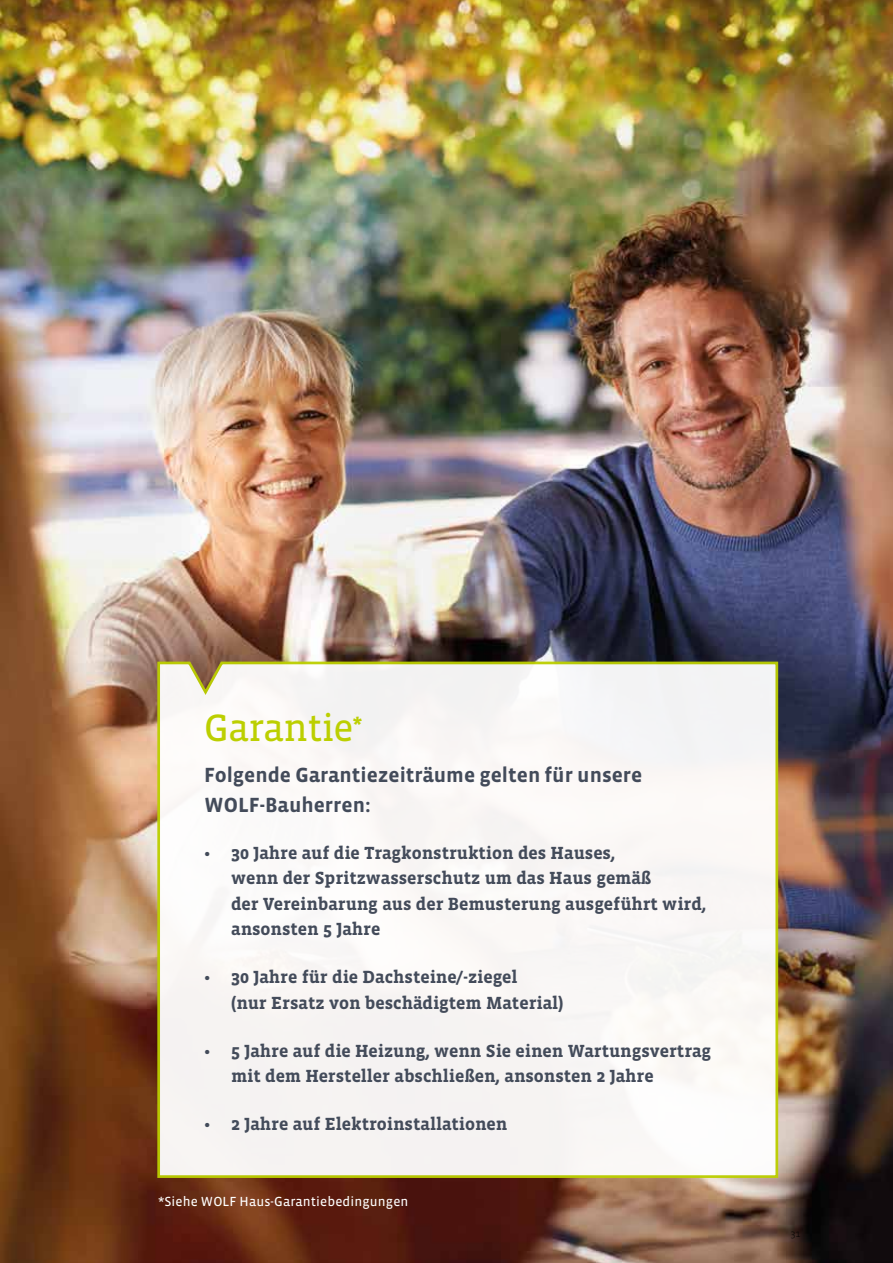
<style>
.page{position:relative;width:893px;height:1263px;background:#fff}
.page>*{position:absolute;margin:0;border:0;box-sizing:border-box;transform-origin:0 0}
.t1{font:39px "Vista Slab OT";letter-spacing:-.02em;color:#bccf00}
.t2{font:700 21px/30px "Vista Sans";color:#434b5a}
.t3{font:700 18px/25.5px "Vista Slab OT";color:#434b5a}
.t4{font:13.5px "Vista Sans Reg";letter-spacing:.01em;color:#fff}
.t5{font:300 9.75px "Vista Sans";color:#000}
</style>
<div class="page">
<img style="left:0;top:0;width:893px;height:1263px">
<div style="left:156px;top:660px;width:623px;height:519px;background:#f9f6f5"></div>
<h1 class="t1" style="left:204px;top:708px;width:160px">Garantie<sup>*</sup></h1>
<p class="t2" style="left:204px;top:761px;width:440px">Folgende Garantiezeiträume gelten für unsere<br>WOLF-Bauherren:</p>
<p class="t3" style="left:231px;top:840px;width:477px;text-indent:-27px">• 30 Jahre auf die Tragkonstruktion des Hauses,<br>wenn der Spritzwasserschutz um das Haus gemäß<br>der Vereinbarung aus der Bemusterung ausgeführt wird, ansonsten 5 Jahre</p>
<p class="t3" style="left:231px;top:965px;width:334px;text-indent:-27px">• 30 Jahre für die Dachsteine/-ziegel<br>(nur Ersatz von beschädigtem Material)</p>
<p class="t3" style="left:231px;top:1038px;width:482px;text-indent:-27px">• 5 Jahre auf die Heizung, wenn Sie einen Wartungsvertrag mit dem Hersteller abschließen, ansonsten 2 Jahre</p>
<p class="t3" style="left:204px;top:1112px;width:305px">• 2 Jahre auf Elektroinstallationen</p>
<p class="t4" style="left:158px;top:1195px;width:252px">*Siehe WOLF Haus-Garantiebedingungen</p>
<p class="t5" style="left:791px;top:1229px;width:11px">31</p>
</div>
